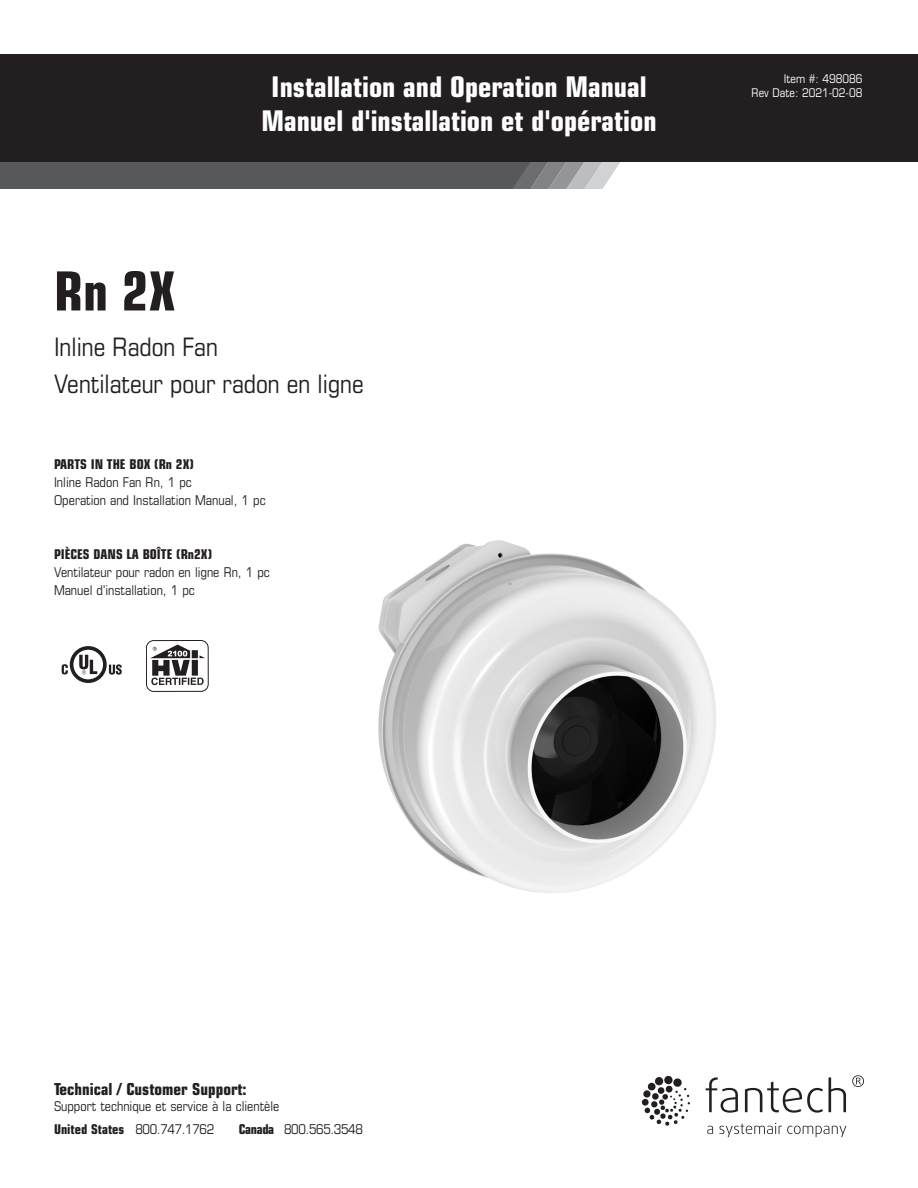
<style>
.page{position:relative;width:918px;height:1188px;background:#fff}
.page>*{position:absolute;margin:0;border:0;box-sizing:border-box;transform-origin:0 0}
.t1{font:700 condensed 54px "Eurostile LT Std";color:#231f20}
.t2{font:700 condensed 28.5px "Eurostile LT Std";color:#fff}
.t3{font:condensed 25.5px/37.5px "Eurostile LT Std";color:#231f20}
.t4{font:700 condensed 16.5px "Eurostile LT Std";color:#231f20}
.t5{font:condensed 13.5px "Eurostile LT Std";color:#231f20}
.t6{font:700 condensed 13.5px "Eurostile LT Std";color:#231f20}
.t7{font:condensed 13.5px "Eurostile LT Std";letter-spacing:-.025em;color:#231f20}
.t8{font:condensed 12px "Eurostile LT Std";color:#fff}
.s1{font-weight:400}
.s2{font-weight:700}
</style>
<div class="page">
<img style="left:378px;top:540px;width:338px;height:353px">
<div style="left:0;top:54px;width:918px;height:108px;background:#231f20"></div>
<svg style="left:642px;top:1075px;width:48px;height:51px"></svg>
<svg style="left:707px;top:1126px;width:6px;height:8px"></svg>
<svg style="left:719px;top:1123px;width:127px;height:14px"></svg>
<svg style="left:706px;top:1077px;width:32px;height:36px"></svg>
<svg style="left:745px;top:1081px;width:78px;height:32px"></svg>
<svg style="left:829px;top:1077px;width:17px;height:35px"></svg>
<svg style="left:852px;top:1075px;width:12px;height:12px"></svg>
<div style="left:0;top:162px;width:530px;height:27px;background:#57585a"></div>
<svg style="left:513px;top:162px;width:107px;height:27px"></svg>
<div style="left:146px;top:640px;width:63px;height:52px;border:1px solid #231f20;border-radius:7px"></div>
<svg style="left:150px;top:645px;width:55px;height:40px"></svg>
<div style="left:70px;top:646px;width:37px;height:37px;border:4px solid #231f20;border-radius:50%"></div>
<svg style="left:62px;top:664px;width:6px;height:10px"></svg>
<svg style="left:109px;top:664px;width:13px;height:11px"></svg>
<svg style="left:79px;top:655px;width:18px;height:19px"></svg>
<p class="t2" style="left:271px;top:69px;width:377px">Installation and Operation Manual</p>
<p class="t2" style="left:261px;top:103px;width:397px">Manuel d'installation et d'opération</p>
<p class="t1" style="left:54px;top:258px;width:123px">Rn 2X</p>
<p class="t3" style="left:54px;top:327px;width:311px">Inline Radon Fan<br>Ventilateur pour radon en ligne</p>
<p class="t6" style="left:54px;top:456px;width:141px">PARTS IN THE BOX (Rn 2X)</p>
<p class="t5" style="left:54px;top:474px;width:139px">Inline Radon Fan Rn, 1 pc</p>
<p class="t5" style="left:54px;top:492px;width:213px">Operation and Installation Manual, 1 pc</p>
<p class="t6" style="left:54px;top:546px;width:160px">PIÈCES DANS LA BOÎTE (Rn2X)</p>
<p class="t5" style="left:54px;top:564px;width:217px">Ventilateur pour radon en ligne Rn, 1 pc</p>
<p class="t5" style="left:54px;top:582px;width:142px">Manuel d'installation, 1 pc</p>
<p class="t8" style="left:784px;top:71px;width:80px">Item #: 498086</p>
<p class="t8" style="left:752px;top:86px;width:112px">Rev Date: 2021-02-08</p>
<p class="t4" style="left:54px;top:1079px;width:194px">Technical / Customer Support:</p>
<p class="t5" style="left:54px;top:1099px;width:227px">Support technique et service à la clientèle</p>
<p class="t6" style="left:54px;top:1121px;width:162px">United States <span class="s1">800.747.1762</span></p>
<p class="t7" style="left:239px;top:1121px;width:126px"><span class="s2">Canada</span> 800.565.3548</p>
</div>
